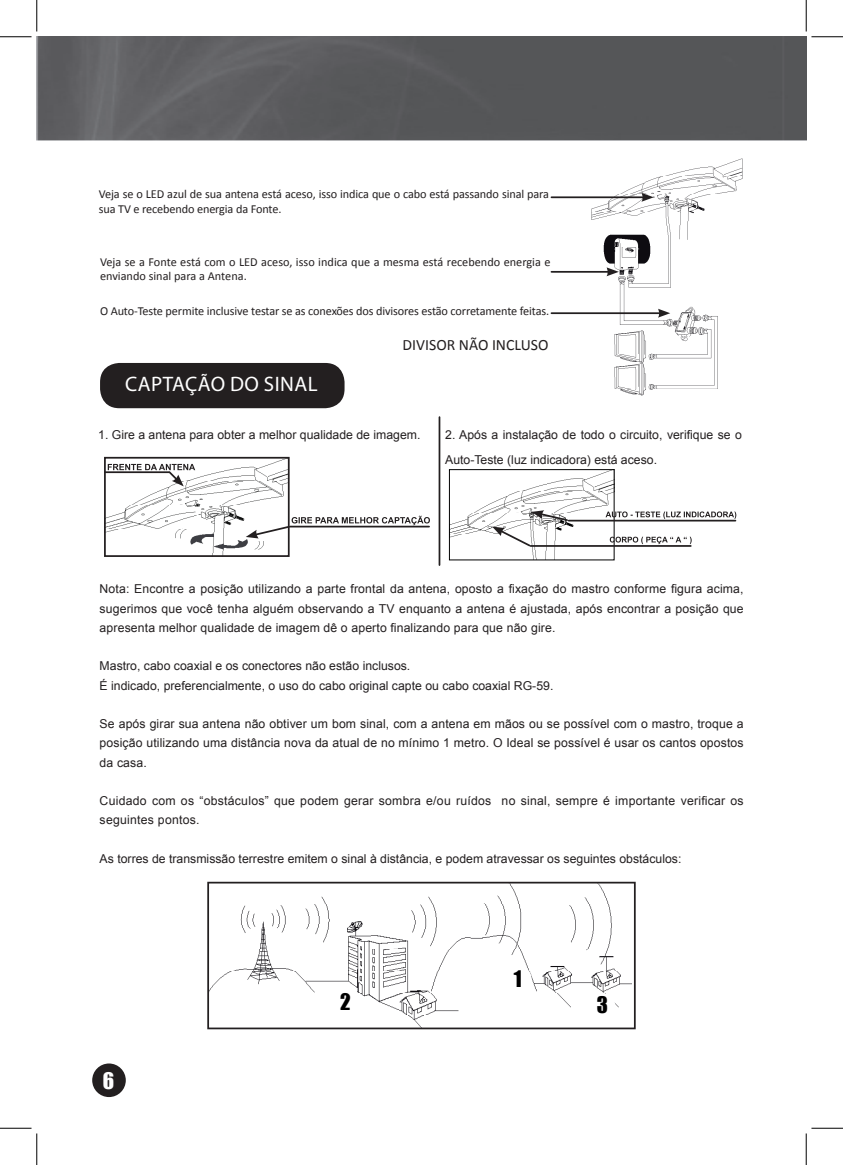
<style>
.page{position:relative;width:843px;height:1165px;background:#fff}
.page>*{position:absolute;margin:0;border:0;box-sizing:border-box;transform-origin:0 0}
.t1{font:21px "Myriad Pro";letter-spacing:.02em;color:#fff}
.t2{font:21px "Impact";color:#000}
.t3{font:21px "Impact";color:#fff}
.t4{font:15.75px "Calibri";color:#231f20}
.t5{font:12.25px/19.2px "Arial";color:#231f20}
.t6{font:12.25px/14.7px "Calibri";letter-spacing:-.01em;color:#231f20}
.t7{font:12.25px/19.2px "Arial";letter-spacing:.02em;color:#231f20}
</style>
<div class="page">
<img style="left:37px;top:37px;width:769px;height:103px">
<div style="left:92px;top:1063px;width:34px;height:34px;background:#231f20;border-radius:50%"></div>
<img style="left:591px;top:159px;width:151px;height:236px">
<hr style="left:551px;top:196px;width:93px;height:2px;background:#231f20">
<svg style="left:641px;top:193px;width:12px;height:9px"></svg>
<hr style="left:551px;top:271px;width:58px;height:2px;background:#231f20">
<svg style="left:606px;top:267px;width:12px;height:9px"></svg>
<hr style="left:551px;top:312px;width:109px;height:2px;background:#231f20">
<svg style="left:658px;top:309px;width:12px;height:9px"></svg>
<div style="left:100px;top:363px;width:244px;height:45px;background:#231f20;border-radius:19px"></div>
<hr style="left:438px;top:417px;width:2px;height:148px;background:#231f20">
<img style="left:107px;top:460px;width:179px;height:94px">
<div style="left:104px;top:457px;width:185px;height:100px;border:2px solid #231f20"></div>
<img style="left:451px;top:471px;width:161px;height:87px">
<div style="left:449px;top:469px;width:165px;height:91px;border:1px solid #000"></div>
<svg style="left:609px;top:537px;width:82px;height:7px"></svg>
<svg style="left:605px;top:511px;width:131px;height:8px"></svg>
<svg style="left:246px;top:516px;width:184px;height:22px"></svg>
<svg style="left:492px;top:510px;width:77px;height:38px"></svg>
<hr style="left:290px;top:526px;width:139px;height:1px;background:#231f20">
<hr style="left:568px;top:520px;width:167px;height:1px;background:#231f20">
<hr style="left:530px;top:545px;width:160px;height:2px;background:#231f20">
<hr style="left:105px;top:471px;width:64px;height:2px;background:#231f20">
<svg style="left:108px;top:464px;width:87px;height:22px"></svg>
<img style="left:210px;top:885px;width:422px;height:141px">
<div style="left:207px;top:882px;width:428px;height:147px;border:2px solid #231f20"></div>
<div style="left:506px;top:966px;width:25px;height:25px;background:#fff;border-radius:50%"></div>
<div style="left:589px;top:993px;width:26px;height:25px;background:#fff;border-radius:50%"></div>
<div style="left:333px;top:989px;width:25px;height:26px;background:#fff;border-radius:50%"></div>
<hr style="left:0;top:36px;width:32px;height:1px;background:#000">
<hr style="left:811px;top:36px;width:31px;height:1px;background:#000">
<hr style="left:0;top:1128px;width:32px;height:1px;background:#000">
<hr style="left:811px;top:1128px;width:31px;height:1px;background:#000">
<hr style="left:36px;top:0;width:1px;height:32px;background:#000">
<hr style="left:36px;top:1133px;width:1px;height:32px;background:#000">
<hr style="left:805px;top:0;width:1px;height:32px;background:#000">
<hr style="left:805px;top:1133px;width:1px;height:32px;background:#000">
<p class="t6" style="left:99px;top:187px;width:451px">Veja se o LED azul de sua antena está aceso, isso indica que o cabo está passando sinal para sua TV e recebendo energia da Fonte.</p>
<p class="t6" style="left:100px;top:254px;width:452px">Veja se a Fonte está com o LED aceso, isso indica que a mesma está recebendo energia e enviando sinal para a Antena.</p>
<p class="t6" style="left:100px;top:303px;width:450px">O Auto-Teste permite inclusive testar se as conexões dos divisores estão corretamente feitas.</p>
<p class="t4" style="left:402px;top:335px;width:148px">DIVISOR NÃO INCLUSO</p>
<h1 class="t1" style="left:125px;top:371px;width:194px">CAPTAÇÃO DO SINAL</h1>
<p class="t5" style="left:98px;top:425px;width:324px">1. Gire a antena para obter a melhor qualidade de imagem.</p>
<p class="t5" style="left:445px;top:422px;width:298px;line-height:25.2px">2. Após a instalação de todo o circuito, verifique se o<br>Auto-Teste (luz indicadora) está aceso.</p>
<p class="t5" style="left:100px;top:580px;width:645px;text-align:justify">Nota: Encontre a posição utilizando a parte frontal da antena, oposto a fixação do mastro conforme figura acima, sugerimos que você tenha alguém observando a TV enquanto a antena é ajustada, após encontrar a posição que apresenta melhor qualidade de imagem dê o aperto finalizando para que não gire.</p>
<p class="t5" style="left:100px;top:657px;width:455px">Mastro, cabo coaxial e os conectores não estão inclusos.<br>É indicado, preferencialmente, o uso do cabo original capte ou cabo coaxial RG-59.</p>
<p class="t5" style="left:100px;top:714px;width:645px;text-align:justify">Se após girar sua antena não obtiver um bom sinal, com a antena em mãos ou se possível com o mastro, troque a posição utilizando uma distância nova da atual de no mínimo 1 metro. O Ideal se possível é usar os cantos opostos da casa.</p>
<p class="t7" style="left:100px;top:791px;width:645px">Cuidado com os “obstáculos” que podem gerar sombra e/ou ruídos no sinal, sempre é importante verificar os seguintes pontos.</p>
<p class="t5" style="left:100px;top:849px;width:583px">As torres de transmissão terrestre emitem o sinal à distância, e podem atravessar os seguintes obstáculos:</p>
<h1 class="t2" style="left:514px;top:962px;width:10px">1</h1>
<h1 class="t3" style="left:103px;top:1064px;width:13px">6</h1>
<h1 class="t2" style="left:340px;top:985px;width:12px">2</h1>
<h1 class="t2" style="left:597px;top:988px;width:13px">3</h1>
</div>
